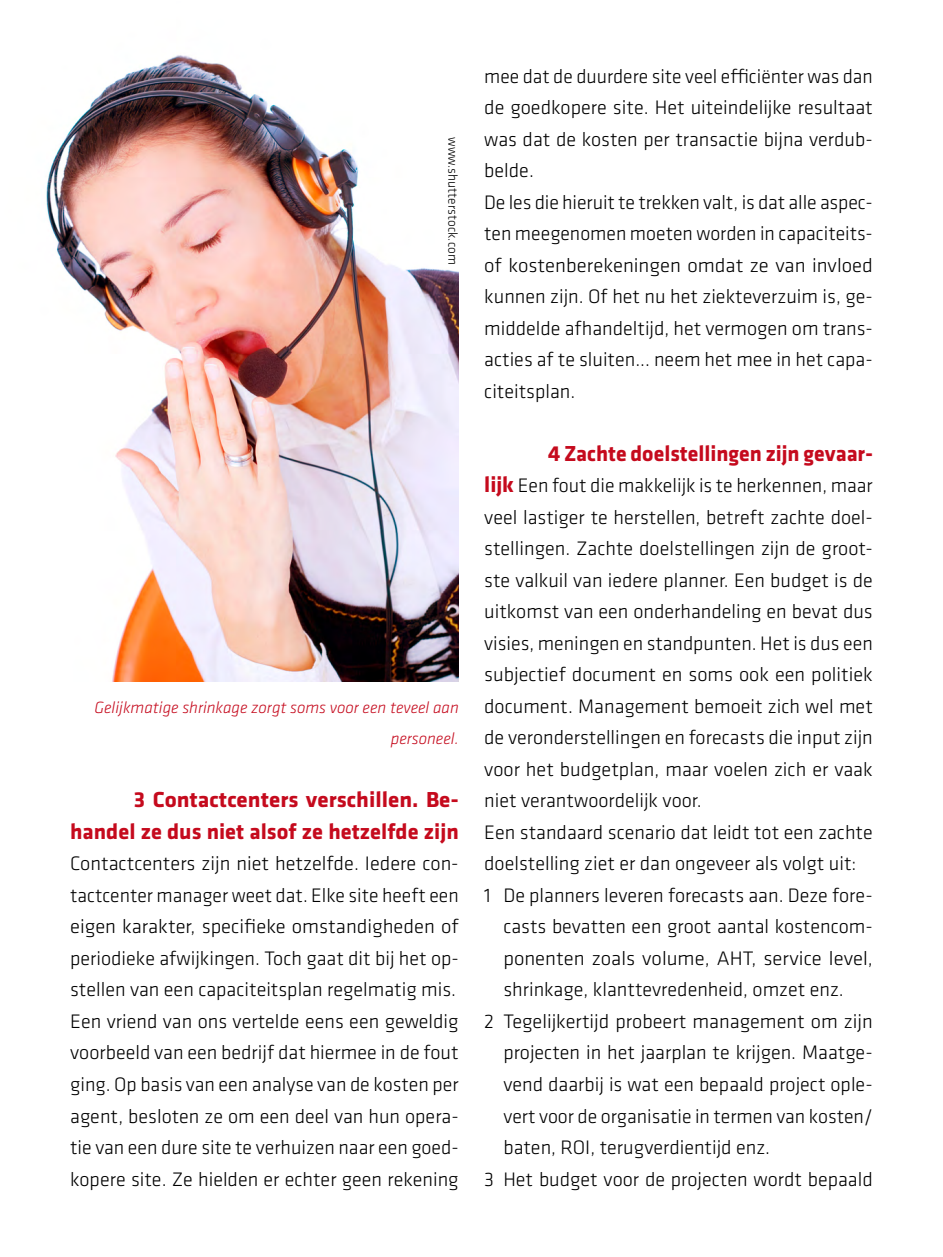
<style>
.page{position:relative;width:943px;height:1257px;background:#fff}
.page>*{position:absolute;margin:0;border:0;box-sizing:border-box;transform-origin:0 0}
.kop1{font:700 22.5px/31.5px "Klavika Basic";color:#c50a1d;text-align:right}
.tekst{font:300 20.25px/31.5px "Klavika Basic";color:#000;text-align:justify}
.kop1-2{font:300 20.25px/31.5px "Klavika Basic";color:#000;text-align:justify}
.bijschrift{font:italic 300 16.88px/31.5px "Klavika Basic";color:#c50a1d;text-align:right}
.foto{font:300 13.5px "Klavika Basic";color:#000}
.s1{font-weight:700;font-size:22.5px;color:#c50a1d}
</style>
<div class="page">
<img style="left:46px;top:55px;width:413px;height:626px">
<p class="foto" style="left:461px;top:137px;width:129px;rotate:90deg">www.shutterstock.com</p>
<p class="bijschrift" style="left:94px;top:691px;width:366px">Gelijkmatige shrinkage zorgt soms voor een teveel aan personeel.</p>
<p class="kop1" style="left:70px;top:783px;width:390px">3 Contactcenters verschillen. Be&shy;handel ze dus niet alsof ze hetzelfde zijn</p>
<p class="kop1-2" style="left:70px;top:847px;width:390px">Contactcenters zijn niet hetzelfde. Iedere con&shy;tactcenter manager weet dat. Elke site heeft een eigen karakter, specifieke omstandigheden of periodieke afwijkingen. Toch gaat dit bij het op&shy;stellen van een capaciteitsplan regelmatig mis.</p>
<p class="tekst" style="left:70px;top:1005px;width:390px">Een vriend van ons vertelde eens een geweldig voorbeeld van een bedrijf dat hiermee in de fout ging. Op basis van een analyse van de kosten per agent, besloten ze om een deel van hun opera&shy;tie van een dure site te verhuizen naar een goed&shy;kopere site. Ze hielden er echter geen rekening</p>
<p class="tekst" style="left:484px;top:60px;width:390px">mee dat de duurdere site veel efficiënter was dan de goedkopere site. Het uiteindelijke resultaat was dat de kosten per transactie bijna verdub&shy;belde.</p>
<p class="tekst" style="left:484px;top:186px;width:390px">De les die hieruit te trekken valt, is dat alle aspec&shy;ten meegenomen moeten worden in capaciteits&shy;of kostenberekeningen omdat ze van invloed kunnen zijn. Of het nu het ziekteverzuim is, ge&shy;middelde afhandeltijd, het vermogen om trans&shy;acties af te sluiten... neem het mee in het capa&shy;citeitsplan.</p>
<p class="kop1" style="left:548px;top:436px;width:326px">4 Zachte doelstellingen zijn gevaar-</p>
<p class="kop1-2" style="left:484px;top:469px;width:390px"><span class="s1">lijk</span> Een fout die makkelijk is te herkennen, maar veel lastiger te herstellen, betreft zachte doel&shy;stellingen. Zachte doelstellingen zijn de groot&shy;ste valkuil van iedere planner. Een budget is de uitkomst van een onderhandeling en bevat dus visies, meningen en standpunten. Het is dus een subjectief document en soms ook een politiek document. Management bemoeit zich wel met de veronderstellingen en forecasts die input zijn voor het budgetplan, maar voelen zich er vaak niet verantwoordelijk voor.</p>
<p class="tekst" style="left:484px;top:816px;width:390px">Een standaard scenario dat leidt tot een zachte doelstelling ziet er dan ongeveer als volgt uit:</p>
<p class="tekst" style="left:503px;top:879px;width:371px;text-indent:-19px">1 De planners leveren forecasts aan. Deze fore&shy;casts bevatten een groot aantal kostencom&shy;ponenten zoals volume, AHT, service level, shrinkage, klanttevredenheid, omzet enz.</p>
<p class="tekst" style="left:503px;top:1005px;width:371px;text-indent:-19px">2 Tegelijkertijd probeert management om zijn projecten in het jaarplan te krijgen. Maatge&shy;vend daarbij is wat een bepaald project ople&shy;vert voor de organisatie in termen van kosten/ baten, ROI, terugverdientijd enz.</p>
<p class="tekst" style="left:484px;top:1162px;width:390px">3 Het budget voor de projecten wordt bepaald</p>
</div>
